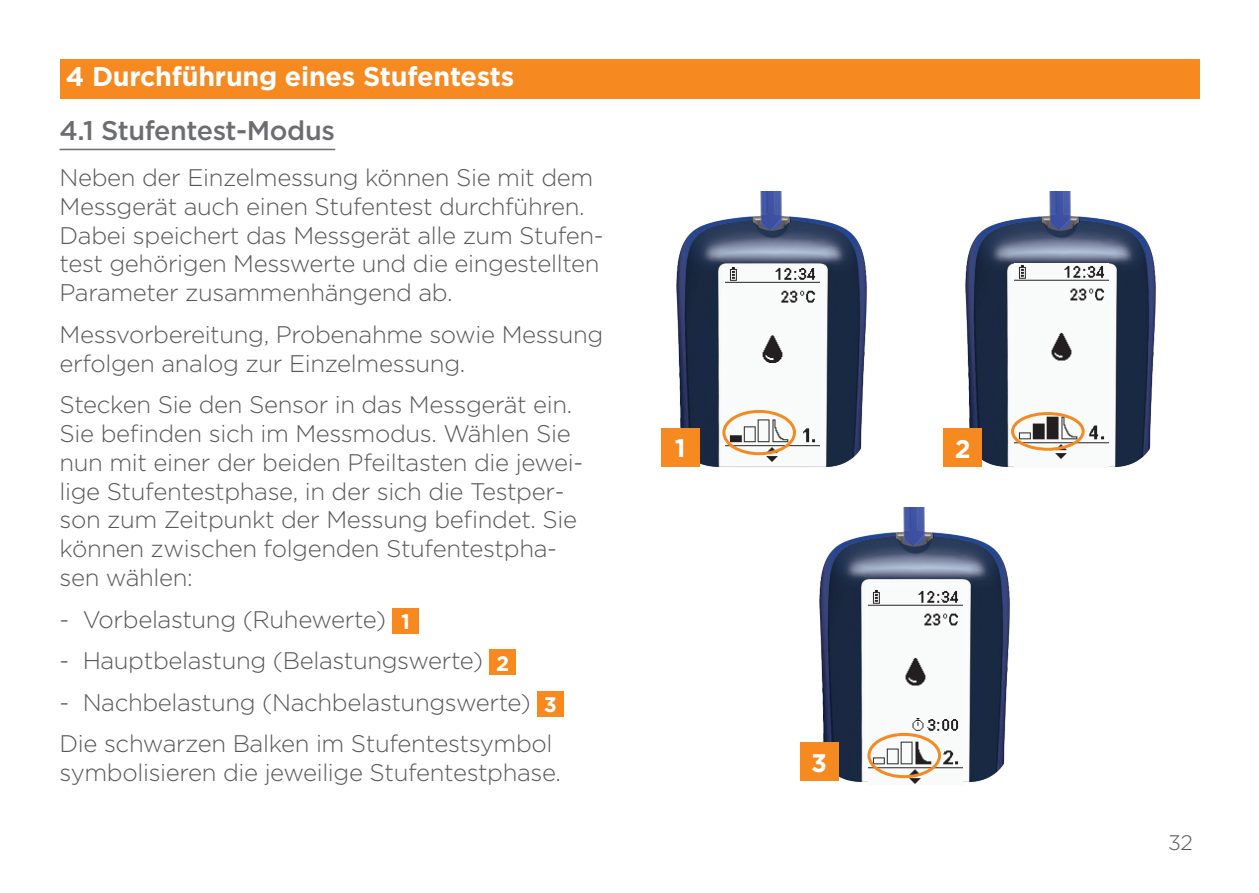
<style>
.page{position:relative;width:1259px;height:893px;background:#fff}
.page>*{position:absolute;margin:0;border:0;box-sizing:border-box;transform-origin:0 0}
.t1{font:700 27px "Gotham";letter-spacing:-.01em;color:#fff}
.t2{font:500 27px "Gotham";letter-spacing:-.015em;color:#6c6d70}
.t3{font:700 25.5px "Gotham";color:#fff}
.t4{font:300 24px/28.8px "Gotham";letter-spacing:-.015em;color:#57585a}
.t5{font:300 21px "Gotham";color:#57585a}
.s1{font-weight:700;font-size:21px;color:#fff}
</style>
<div class="page">
<div style="left:60px;top:60px;width:1139px;height:39px;background:#f6891f"></div>
<hr style="left:60px;top:149px;width:275px;height:1px;background:#6c6d70">
<div style="left:393px;top:608px;width:26px;height:26px;background:#f6891f"></div>
<div style="left:490px;top:649px;width:26px;height:26px;background:#f6891f"></div>
<div style="left:537px;top:691px;width:26px;height:26px;background:#f6891f"></div>
<img style="left:676px;top:192px;width:191px;height:275px">
<img style="left:725px;top:266px;width:95px;height:197px">
<div style="left:722px;top:410px;width:74px;height:45px;border:3px solid #f6891f;border-radius:50%"></div>
<div style="left:661px;top:428px;width:39px;height:39px;background:#f6891f"></div>
<img style="left:965px;top:192px;width:191px;height:275px">
<div style="left:1014px;top:263px;width:94px;height:205px;background:#f9fafa"></div>
<img style="left:1014px;top:265px;width:94px;height:194px">
<div style="left:1011px;top:412px;width:73px;height:39px;border:3px solid #f6891f;border-radius:50%"></div>
<div style="left:943px;top:428px;width:39px;height:39px;background:#f6891f"></div>
<img style="left:819px;top:507px;width:191px;height:275px">
<img style="left:868px;top:588px;width:95px;height:196px">
<div style="left:867px;top:733px;width:74px;height:45px;border:3px solid #f6891f;border-radius:50%"></div>
<div style="left:799px;top:742px;width:39px;height:39px;background:#f6891f"></div>
<p class="t1" style="left:66px;top:59px;width:450px">4 Durchführung eines Stufentests</p>
<p class="t2" style="left:60px;top:113px;width:277px">4.1 Stufentest-Modus</p>
<p class="t4" style="left:60px;top:162px;width:545px">Neben der Einzelmessung können Sie mit dem Messgerät auch einen Stufentest durchführen.<br>Dabei speichert das Messgerät alle zum Stufen&shy;test gehörigen Messwerte und die eingestellten Parameter zusammenhängend ab.</p>
<p class="t4" style="left:60px;top:319px;width:545px">Messvorbereitung, Probenahme sowie Messung erfolgen analog zur Einzelmessung.</p>
<p class="t4" style="left:60px;top:390px;width:525px">Stecken Sie den Sensor in das Messgerät ein.<br>Sie befinden sich im Messmodus. Wählen Sie nun mit einer der beiden Pfeiltasten die jewei&shy;lige Stufentestphase, in der sich die Testper&shy;son zum Zeitpunkt der Messung befindet. Sie können zwischen folgenden Stufentestpha&shy;sen wählen:</p>
<p class="t4" style="left:60px;top:604px;width:352px">- Vorbelastung (Ruhewerte) <span class="s1">1</span></p>
<p class="t4" style="left:60px;top:646px;width:451px">- Hauptbelastung (Belastungswerte) <span class="s1">2</span></p>
<p class="t4" style="left:60px;top:681px;width:499px;line-height:41.7px">- Nachbelastung (Nachbelastungswerte) <span class="s1">3<br></span>Die schwarzen Balken im Stufentestsymbol</p>
<p class="t4" style="left:60px;top:757px;width:503px">symbolisieren die jeweilige Stufentestphase.</p>
<p class="t3" style="left:675px;top:431px;width:12px">1</p>
<p class="t3" style="left:955px;top:432px;width:17px">2</p>
<p class="t3" style="left:811px;top:746px;width:17px">3</p>
<p class="t5" style="left:1168px;top:830px;width:26px">32</p>
</div>
